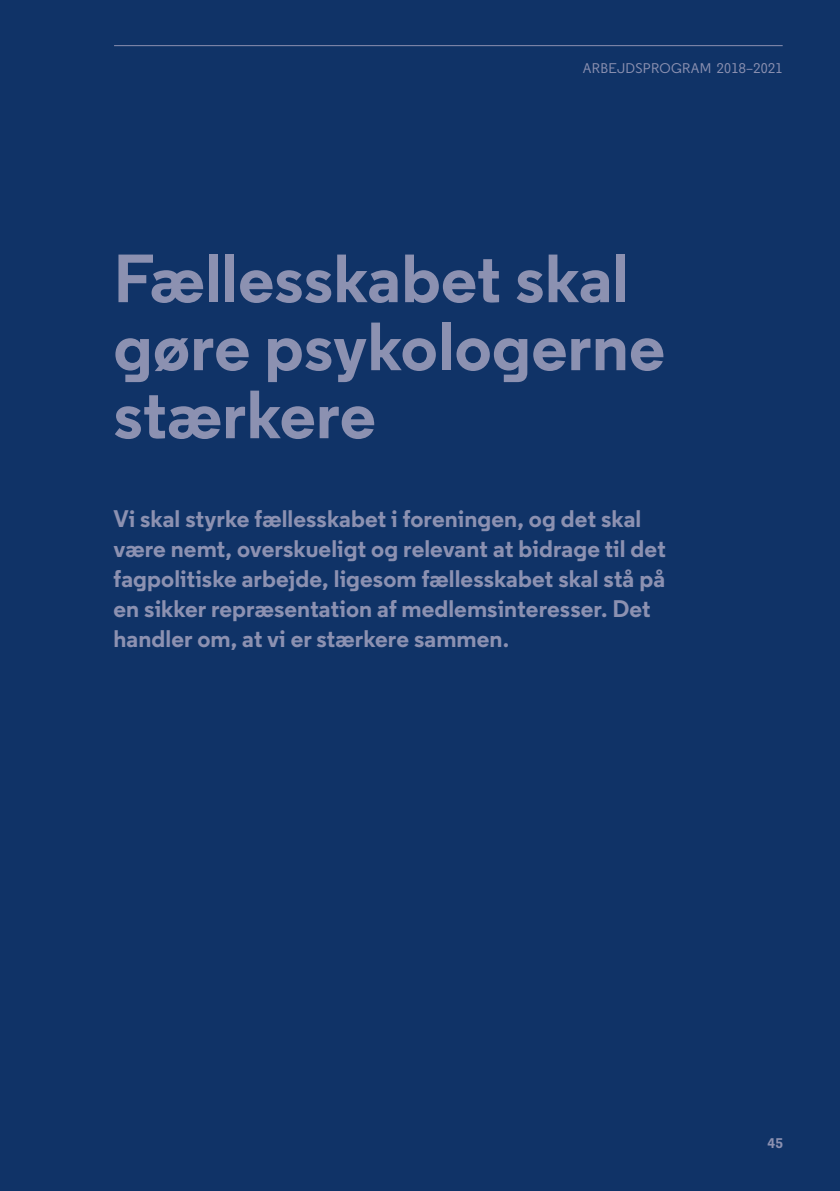
<style>
.page{position:relative;width:840px;height:1191px;background:#fff}
.page>*{position:absolute;margin:0;border:0;box-sizing:border-box;transform-origin:0 0}
.t1{font:700 68px/68px "Regular PRO";letter-spacing:.005em;color:#8c91b1}
.t2{font:700 24px/30px "Regular PRO";letter-spacing:.005em;color:#8c91b1}
.t3{font:500 14px "Regular PRO";letter-spacing:.02em;color:#8c91b1}
.t4{font:700 14px "Regular PRO";color:#8c91b1}
</style>
<div class="page">
<div style="left:0;top:0;width:839px;height:1191px;background:#103367"></div>
<hr style="left:114px;top:45px;width:668px;height:1px;background:#8c91b1">
<p class="t3" style="left:582px;top:60px;width:201px">ARBEJDSPROGRAM 2018–2021</p>
<h1 class="t1" style="left:113px;top:243px;width:552px">Fællesskabet skal gøre psykologerne stærkere</h1>
<p class="t2" style="left:113px;top:503px;width:553px">Vi skal styrke fællesskabet i foreningen, og det skal være nemt, overskueligt og relevant at bidrage til det fagpolitiske arbejde, ligesom fællesskabet skal stå på en sikker repræsentation af medlemsinteresser. Det handler om, at vi er stærkere sammen.</p>
<p class="t4" style="left:767px;top:1133px;width:17px">45</p>
</div>
